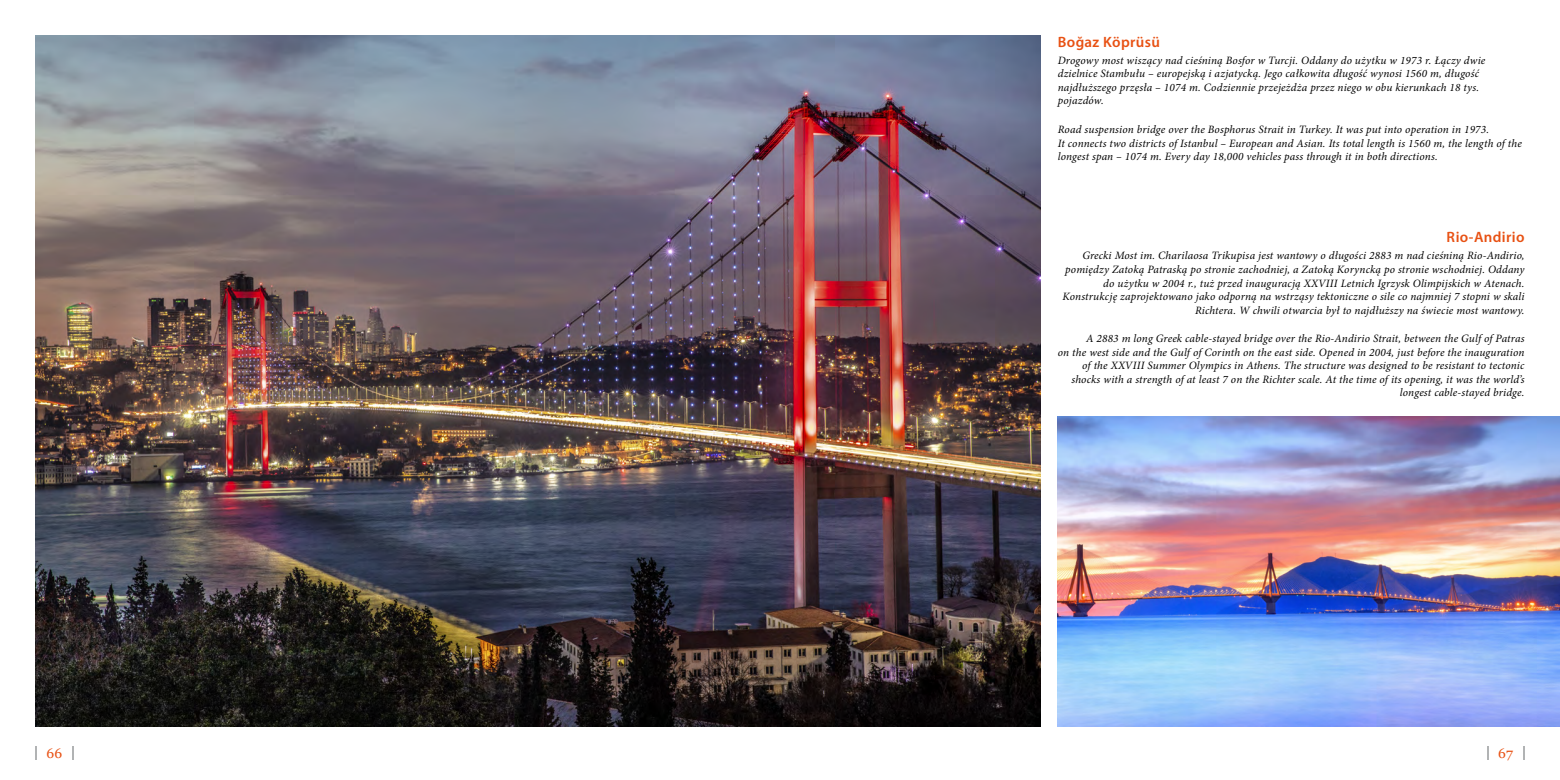
<style>
.page{position:relative;width:1560px;height:780px;background:#fff}
.page>*{position:absolute;margin:0;border:0;box-sizing:border-box;transform-origin:0 0}
.t1{font:600 15px "Myriad Pro";letter-spacing:.025em;color:#e85113}
.t2{font:13.75px "Georgia";color:#e85113}
.t3{font:italic 11.25px/13.5px "Minion Pro";letter-spacing:.015em;color:#000}
</style>
<div class="page">
<svg style="left:35px;top:746px;width:2px;height:14px"></svg>
<svg style="left:72px;top:746px;width:1px;height:14px"></svg>
<svg style="left:1523px;top:746px;width:1px;height:14px"></svg>
<img style="left:35px;top:35px;width:1004px;height:691px">
<img style="left:1057px;top:417px;width:502px;height:309px">
<h1 class="t1" style="left:1057px;top:32px;width:104px">Boğaz Köprüsü</h1>
<p class="t3" style="left:1057px;top:53px;width:429px">Drogowy most wiszący nad cieśniną Bosfor w Turcji. Oddany do użytku w 1973 r. Łączy dwie dzielnice Stambułu – europejską i azjatycką. Jego całkowita długość wynosi 1560 m, długość najdłuższego przęsła – 1074 m. Codziennie przejeżdża przez niego w obu kierunkach 18 tys. pojazdów.</p>
<p class="t3" style="left:1057px;top:123px;width:465px">Road suspension bridge over the Bosphorus Strait in Turkey. It was put into operation in 1973.<br>It connects two districts of Istanbul – European and Asian. Its total length is 1560 m, the length of the longest span – 1074 m. Every day 18,000 vehicles pass through it in both directions.</p>
<h1 class="t1" style="left:1446px;top:228px;width:79px">Rio-Andirio</h1>
<p class="t3" style="left:1062px;top:249px;width:463px;text-align:right">Grecki Most im. Charilaosa Trikupisa jest wantowy o długości 2883 m nad cieśniną Rio-Andirio, pomiędzy Zatoką Patraską po stronie zachodniej, a Zatoką Koryncką po stronie wschodniej. Oddany do użytku w 2004 r., tuż przed inauguracją XXVIII Letnich Igrzysk Olimpijskich w Atenach.<br>Konstrukcję zaprojektowano jako odporną na wstrząsy tektoniczne o sile co najmniej 7 stopni w skali Richtera. W chwili otwarcia był to najdłuższy na świecie most wantowy.</p>
<p class="t3" style="left:1057px;top:332px;width:468px;text-align:right">A 2883 m long Greek cable-stayed bridge over the Rio-Andirio Strait, between the Gulf of Patras<br>on the west side and the Gulf of Corinth on the east side. Opened in 2004, just before the inauguration of the XXVIII Summer Olympics in Athens. The structure was designed to be resistant to tectonic shocks with a strength of at least 7 on the Richter scale. At the time of its opening, it was the world’s longest cable-stayed bridge.</p>
<p class="t2" style="left:47px;top:744px;width:17px">66</p>
<p class="t2" style="left:1497px;top:744px;width:16px">67</p>
</div>
